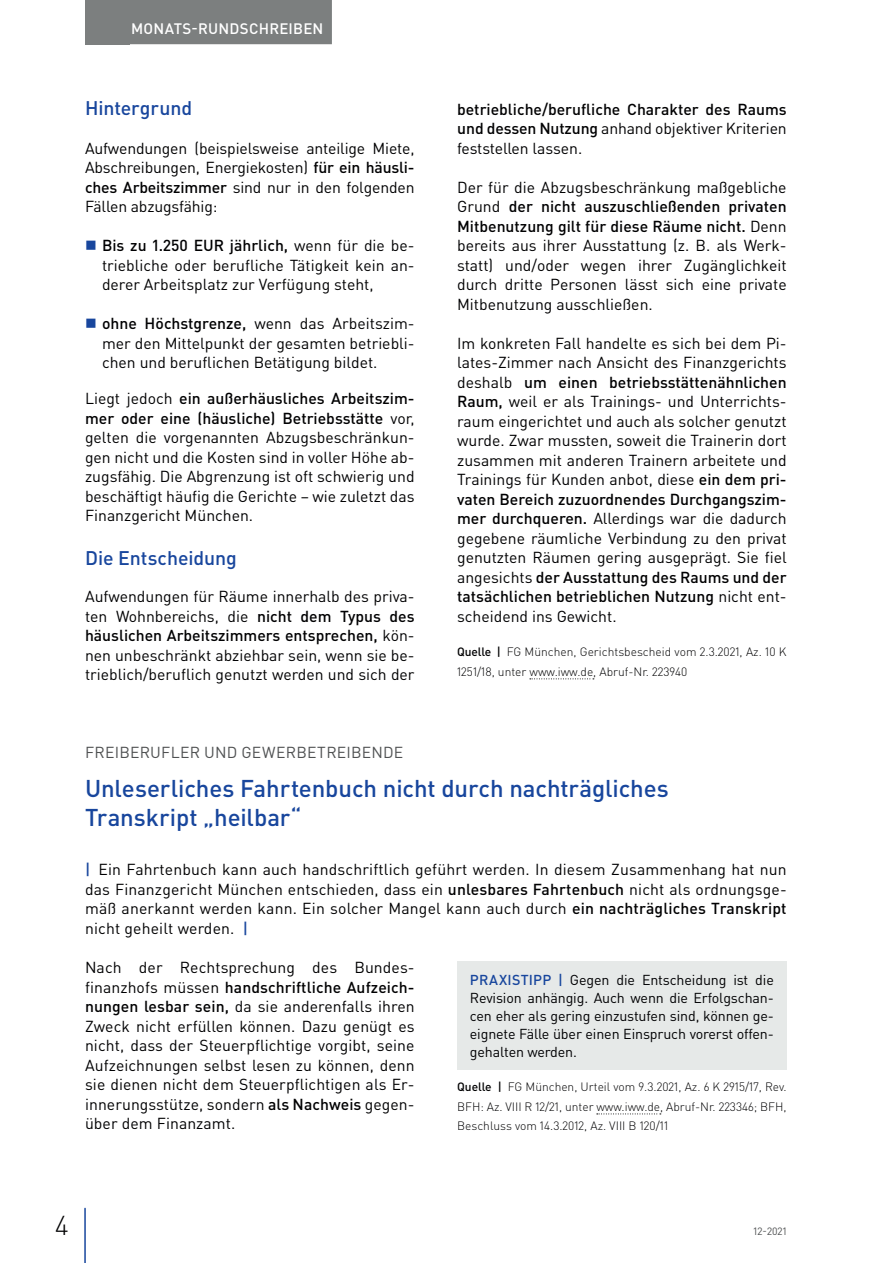
<style>
.page{position:relative;width:893px;height:1263px;background:#fff}
.page>*{position:absolute;margin:0;border:0;box-sizing:border-box;transform-origin:0 0}
.t1{font:300 27px "DIN Pro";color:#000002}
.t2{font:500 24px/28.5px "DIN Pro";letter-spacing:-.005em;color:#18469d}
.t3{font:500 19.5px "DIN Pro";letter-spacing:-.005em;color:#18469d}
.t4{font:15.75px/19.5px "DIN Pro";color:#000002;text-align:justify}
.t5{font:500 15.75px/19.5px "DIN Pro";color:#000002;text-align:justify}
.t6{font:15.75px "DIN Pro";letter-spacing:.015em;color:#4f5152}
.t7{font:500 15px "DIN Pro";letter-spacing:.015em;color:#fff}
.t8{font:14.25px/18px "DIN Pro";letter-spacing:-.01em;color:#000002;text-align:justify}
.t9{font:300 12px/19.5px "DIN Pro";color:#000002}
.t10{font:10.5px "DIN Pro";color:#4f5152}
.s1{font-weight:500}
.s2{font-weight:400}
.s3{font-weight:500;color:#18469d}
</style>
<div class="page">
<div style="left:85px;top:0;width:45px;height:44px;background:#7c7f7f"></div>
<hr style="left:84px;top:1208px;width:2px;height:55px;background:#18469d">
<div style="left:122px;top:0;width:210px;height:44px;background:#7c7f7f"></div>
<svg style="left:530px;top:678px;width:64px;height:1px"></svg>
<svg style="left:597px;top:1113px;width:64px;height:1px"></svg>
<div style="left:457px;top:961px;width:330px;height:108px;background:#e6e9e8"></div>
<p class="t7" style="left:131px;top:18px;width:194px">MONATS-RUNDSCHREIBEN</p>
<p class="t3" style="left:85px;top:95px;width:109px">Hintergrund</p>
<p class="t4" style="left:85px;top:138px;width:331px">Aufwendungen (beispielsweise anteilige Miete, Abschreibungen, Energiekosten) <span class="s1">für ein häusli&shy;ches Arbeitszimmer</span> sind nur in den folgenden Fällen abzugsfähig:</p>
<p class="t4" style="left:102px;top:235px;width:314px"><span class="s1">Bis zu 1.250 EUR jährlich,</span> wenn für die be&shy;triebliche oder berufliche Tätigkeit kein an&shy;derer Arbeitsplatz zur Verfügung steht,</p>
<p class="t4" style="left:102px;top:313px;width:314px"><span class="s1">ohne Höchstgrenze,</span> wenn das Arbeitszim&shy;mer den Mittelpunkt der gesamten betriebli&shy;chen und beruflichen Betätigung bildet.</p>
<p class="t4" style="left:85px;top:388px;width:331px">Liegt jedoch <span class="s1">ein außerhäusliches Arbeitszim&shy;mer oder eine (häusliche) Betriebsstätte</span> vor, gelten die vorgenannten Abzugsbeschränkun&shy;gen nicht und die Kosten sind in voller Höhe ab&shy;zugsfähig. Die Abgrenzung ist oft schwierig und beschäftigt häufig die Gerichte – wie zuletzt das Finanzgericht München.</p>
<p class="t3" style="left:85px;top:545px;width:153px">Die Entscheidung</p>
<p class="t4" style="left:85px;top:586px;width:331px">Aufwendungen für Räume innerhalb des priva&shy;ten Wohnbereichs, die <span class="s1">nicht dem Typus des häuslichen Arbeitszimmers entsprechen,</span> kön&shy;nen unbeschränkt abziehbar sein, wenn sie be&shy;trieblich/beruflich genutzt werden und sich der</p>
<p class="t5" style="left:457px;top:99px;width:331px">betriebliche/berufliche Charakter des Raums und dessen Nutzung <span class="s2">anhand objektiver Kriterien feststellen lassen.</span></p>
<p class="t4" style="left:457px;top:177px;width:331px">Der für die Abzugsbeschränkung maßgebliche Grund <span class="s1">der nicht auszuschließenden privaten Mitbenutzung gilt für diese Räume nicht.</span> Denn bereits aus ihrer Ausstattung (z. B. als Werk&shy;statt) und/oder wegen ihrer Zugänglichkeit durch dritte Personen lässt sich eine private Mitbenutzung ausschließen.</p>
<p class="t4" style="left:457px;top:333px;width:331px">Im konkreten Fall handelte es sich bei dem Pi&shy;lates-Zimmer nach Ansicht des Finanzgerichts deshalb <span class="s1">um einen betriebsstättenähnlichen Raum,</span> weil er als Trainings- und Unterrichts&shy;raum eingerichtet und auch als solcher genutzt wurde. Zwar mussten, soweit die Trainerin dort zusammen mit anderen Trainern arbeitete und Trainings für Kunden anbot, diese <span class="s1">ein dem pri&shy;vaten Bereich zuzuordnendes Durchgangszim&shy;mer durchqueren.</span> Allerdings war die dadurch gegebene räumliche Verbindung zu den privat genutzten Räumen gering ausgeprägt. Sie fiel angesichts <span class="s1">der Ausstattung des Raums und der tatsächlichen betrieblichen Nutzung</span> nicht ent&shy;scheidend ins Gewicht.</p>
<p class="t9" style="left:457px;top:642px;width:331px"><span class="s1">Quelle |</span> FG München, Gerichtsbescheid vom 2.3.2021, Az. 10 K<br>1251/18, unter www.iww.de, Abruf-Nr. 223940</p>
<p class="t6" style="left:85px;top:742px;width:320px">FREIBERUFLER UND GEWERBETREIBENDE</p>
<h2 class="t2" style="left:85px;top:773px;width:585px">Unleserliches Fahrtenbuch nicht durch nachträgliches<br>Transkript „heilbar“</h2>
<p class="t4" style="left:85px;top:859px;width:703px"><span class="s3">|</span> Ein Fahrtenbuch kann auch handschriftlich geführt werden. In diesem Zusammenhang hat nun das Finanzgericht München entschieden, dass ein <span class="s1">unlesbares Fahrtenbuch</span> nicht als ordnungsge&shy;mäß anerkannt werden kann. Ein solcher Mangel kann auch durch <span class="s1">ein nachträgliches Transkript </span>nicht geheilt werden. <span class="s3">|</span></p>
<p class="t4" style="left:85px;top:957px;width:331px">Nach der Rechtsprechung des Bundes&shy;finanzhofs müssen <span class="s1">handschriftliche Aufzeich&shy;nungen lesbar sein,</span> da sie anderenfalls ihren Zweck nicht erfüllen können. Dazu genügt es nicht, dass der Steuerpflichtige vorgibt, seine Aufzeichnungen selbst lesen zu können, denn sie dienen nicht dem Steuerpflichtigen als Er&shy;innerungsstütze, sondern <span class="s1">als Nachweis</span> gegen&shy;über dem Finanzamt.</p>
<p class="t8" style="left:470px;top:970px;width:306px"><span class="s3">PRAXISTIPP |</span> Gegen die Entscheidung ist die Revision anhängig. Auch wenn die Erfolgschan&shy;cen eher als gering einzustufen sind, können ge&shy;eignete Fälle über einen Einspruch vorerst offen&shy;gehalten werden.</p>
<p class="t9" style="left:457px;top:1077px;width:331px;text-align:justify"><span class="s1">Quelle |</span> FG München, Urteil vom 9.3.2021, Az. 6 K 2915/17, Rev.<br>BFH: Az. VIII R 12/21, unter www.iww.de, Abruf-Nr. 223346; BFH, Beschluss vom 14.3.2012, Az. VIII B 120/11</p>
<h1 class="t1" style="left:55px;top:1207px;width:15px">4</h1>
<p class="t10" style="left:753px;top:1224px;width:35px">12-2021</p>
</div>
